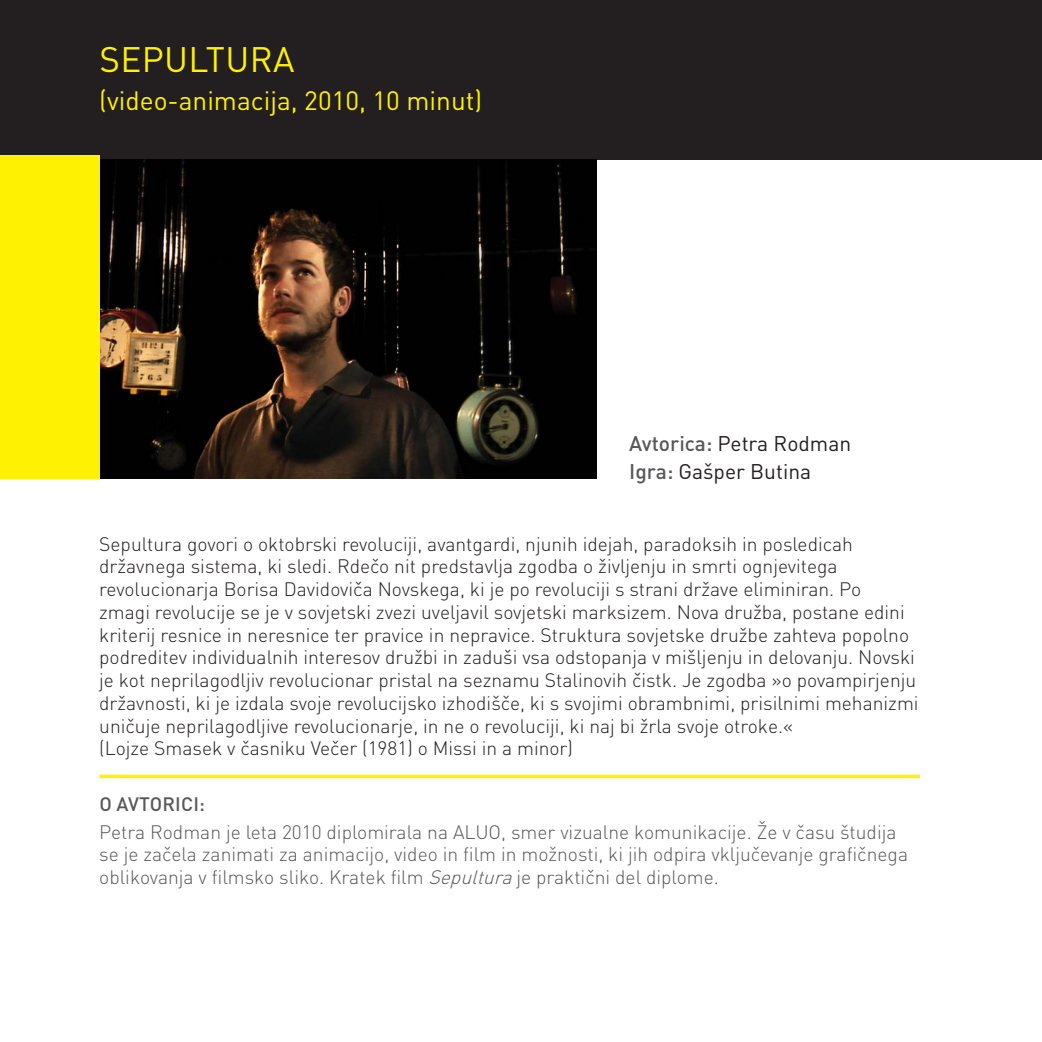
<style>
.page{position:relative;width:1042px;height:1042px;background:#fff}
.page>*{position:absolute;margin:0;border:0;box-sizing:border-box;transform-origin:0 0}
.t1{font:35px "DIN Pro";letter-spacing:.01em;color:#fff101}
.t2{font:26.25px "DIN Pro";color:#fff101}
.t3{font:21px/28px "DIN Pro";color:#231f20}
.t4{font:300 19.25px/22.8px "DIN Pro";color:#231f20}
.t5{font:300 19.25px/22.8px "DIN Pro";color:#57585a}
.t6{font:500 19.25px "DIN Pro";letter-spacing:.01em;color:#57585a}
.s1{font-weight:500;color:#57585a}
.s2{font-style:italic}
</style>
<div class="page">
<div style="left:0;top:0;width:1042px;height:159px;background:#231f20"></div>
<img style="left:99px;top:159px;width:497px;height:319px">
<svg style="left:99px;top:774px;width:821px;height:4px;background:#fff32a"></svg>
<div style="left:0;top:155px;width:99px;height:324px;background:#fff101"></div>
<h1 class="t1" style="left:99px;top:35px;width:197px">sepultura</h1>
<h2 class="t2" style="left:99px;top:83px;width:384px">(video-animacija, 2010, 10 minut)</h2>
<p class="t3" style="left:629px;top:428px;width:223px"><span class="s1">Avtorica:</span> Petra Rodman<br><span class="s1">Igra:</span> Gašper Butina</p>
<p class="t4" style="left:99px;top:531px;width:821px">Sepultura govori o oktobrski revoluciji, avantgardi, njunih idejah, paradoksih in posledicah državnega sistema, ki sledi. Rdečo nit predstavlja zgodba o življenju in smrti ognjevitega revolucionarja Borisa Davidoviča N ovskega, ki je po revoluciji s strani države eliminiran. Po<br>zmagi revolucije se je v sovjetski zvezi uveljavil sovjetski marksizem. N ova družba, postane edini kriterij resnice in neresnice ter pravice in nepravice. Struktura sovjetske družbe zahteva popolno podreditev individualnih interesov družbi in zaduši vsa odstopanja v mišljenju in delovanju. N ovski je kot neprilagodljiv revolucionar pristal na seznamu Stalinovih čistk. Je zgodba »o povampirjenju državnosti, ki je izdala svoje revolucijsko izhodišče, ki s svojimi obrambnimi, prisilnimi mehanizmi uničuje neprilagodljive revolucionarje, in ne o revoluciji, ki naj bi žrla svoje otroke.«<br>(Lojze Smasek v časniku Večer (1981) o M issi in a minor)</p>
<p class="t6" style="left:99px;top:791px;width:107px">O AVTORICI:</p>
<p class="t5" style="left:99px;top:819px;width:367px">Petra Rodman je leta 2010 diplomirala na ALUO</p>
<p class="t5" style="left:99px;top:819px;width:810px;text-indent:402px">, smer vizualne komunikacije. Že v času študija se je začela zanimati za animacijo, video in film in možnosti, ki jih odpira vključevanje grafičnega oblikovanja v filmsko sliko. Kratek film <span class="s2">Sepultura</span>je praktični del diplome.</p>
</div>
